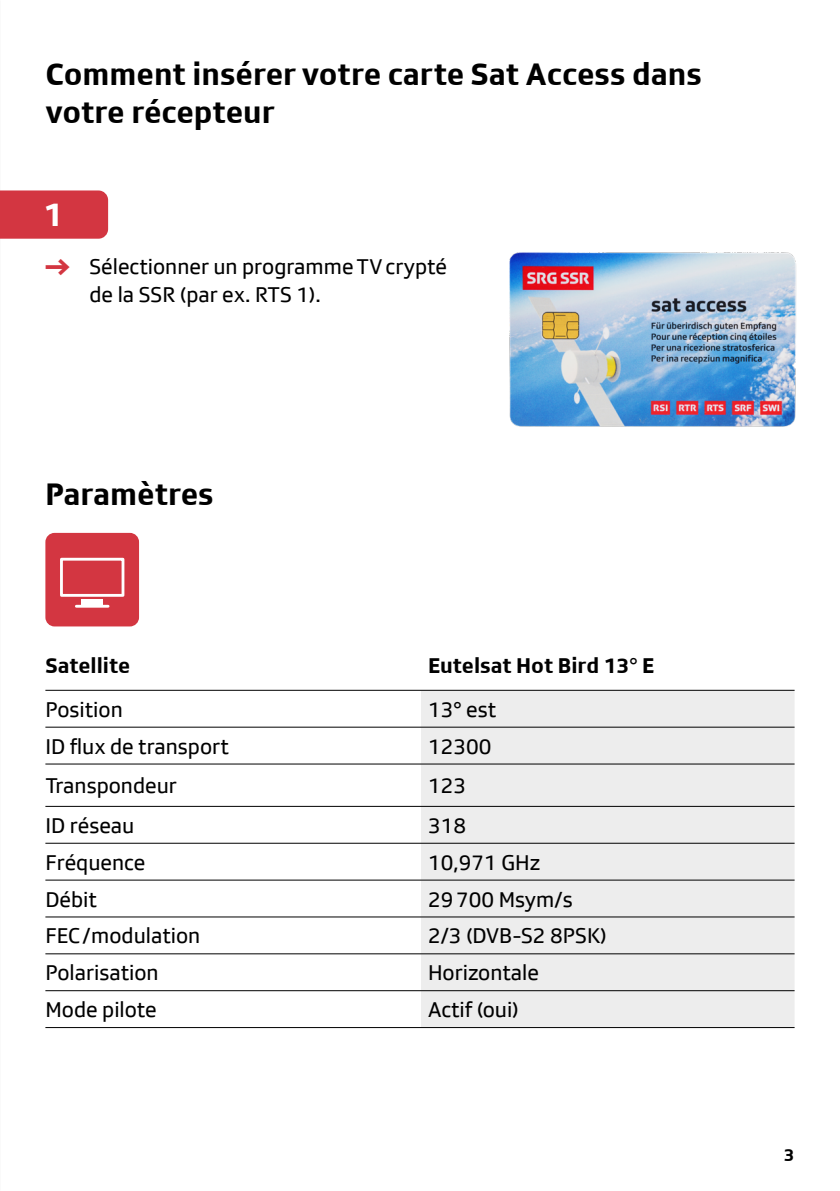
<style>
.page{position:relative;width:840px;height:1191px;background:#fff}
.page>*{position:absolute;margin:0;border:0;box-sizing:border-box;transform-origin:0 0}
.t1{font:700 34px "SRGSSR Type";color:#fff}
.titel_16pt{font:700 32px/38.4px "SRGSSR Type";color:#000}
.body_tabelle_11pt{font:22px/28px "SRGSSR Type";color:#000}
.titel_11pt_red{font:700 22px "SRGSSR Type";color:#000}
.t2{font:700 18px "SRGSSR Type";color:#000}
.s1{font-family:"GT Walsheim";font-weight:700;font-size:34px;color:#d33641}
.s2{font-weight:400}
</style>
<div class="page">
<img style="left:509px;top:252px;width:287px;height:175px">
<div style="left:0;top:190px;width:108px;height:49px;background:#d33641"></div>
<div style="left:421px;top:691px;width:373px;height:336px;background:#ededed"></div>
<hr style="left:45px;top:690px;width:375px;height:1px;background:#000">
<hr style="left:420px;top:690px;width:374px;height:1px;background:#000">
<hr style="left:45px;top:727px;width:375px;height:1px;background:#000">
<hr style="left:420px;top:727px;width:374px;height:1px;background:#000">
<hr style="left:45px;top:763px;width:375px;height:1px;background:#000">
<hr style="left:420px;top:763px;width:374px;height:1px;background:#000">
<hr style="left:45px;top:806px;width:375px;height:1px;background:#000">
<hr style="left:420px;top:806px;width:374px;height:1px;background:#000">
<hr style="left:45px;top:843px;width:375px;height:1px;background:#000">
<hr style="left:420px;top:843px;width:374px;height:1px;background:#000">
<hr style="left:45px;top:879px;width:375px;height:1px;background:#000">
<hr style="left:420px;top:879px;width:374px;height:1px;background:#000">
<hr style="left:45px;top:916px;width:375px;height:1px;background:#000">
<hr style="left:420px;top:916px;width:374px;height:1px;background:#000">
<hr style="left:45px;top:953px;width:375px;height:1px;background:#000">
<hr style="left:420px;top:953px;width:374px;height:1px;background:#000">
<hr style="left:45px;top:990px;width:375px;height:1px;background:#000">
<hr style="left:420px;top:990px;width:374px;height:1px;background:#000">
<hr style="left:45px;top:1027px;width:375px;height:1px;background:#000">
<hr style="left:420px;top:1027px;width:374px;height:1px;background:#000">
<div style="left:45px;top:533px;width:94px;height:93px;background:#d33641;border-radius:9px"></div>
<svg style="left:60px;top:557px;width:65px;height:51px"></svg>
<div style="left:81px;top:599px;width:22px;height:6px;background:#fff"></div>
<p class="titel_16pt" style="left:45px;top:54px;width:657px">Comment insérer votre carte Sat Access dans votre récepteur</p>
<p class="t1" style="left:44px;top:194px;width:21px">1</p>
<p class="body_tabelle_11pt" style="left:89px;top:253px;width:359px;text-indent:-44px"><span class="s1">→</span> Sélectionner un programme TV crypté de la SSR (par ex. RTS 1).</p>
<p class="titel_16pt" style="left:45px;top:474px;width:170px">Paramètres</p>
<p class="titel_11pt_red" style="left:45px;top:652px;width:86px">Satellite</p>
<p class="titel_11pt_red" style="left:428px;top:652px;width:228px">Eutelsat Hot Bird 13<span class="s2">°</span> E</p>
<p class="body_tabelle_11pt" style="left:45px;top:695px;width:79px">Position</p>
<p class="body_tabelle_11pt" style="left:428px;top:695px;width:70px">13° est</p>
<p class="body_tabelle_11pt" style="left:45px;top:732px;width:185px">ID flux de transport</p>
<p class="body_tabelle_11pt" style="left:428px;top:732px;width:65px">12300</p>
<p class="body_tabelle_11pt" style="left:45px;top:771px;width:133px">Transpondeur</p>
<p class="body_tabelle_11pt" style="left:428px;top:771px;width:40px">123</p>
<p class="body_tabelle_11pt" style="left:45px;top:811px;width:90px">ID réseau</p>
<p class="body_tabelle_11pt" style="left:428px;top:811px;width:40px">318</p>
<p class="body_tabelle_11pt" style="left:45px;top:848px;width:101px">Fréquence</p>
<p class="body_tabelle_11pt" style="left:428px;top:848px;width:114px">10,971 GHz</p>
<p class="body_tabelle_11pt" style="left:45px;top:885px;width:53px">Débit</p>
<p class="body_tabelle_11pt" style="left:428px;top:885px;width:146px">29700 Msym/s</p>
<p class="body_tabelle_11pt" style="left:45px;top:922px;width:156px">FEC/modulation</p>
<p class="body_tabelle_11pt" style="left:428px;top:922px;width:180px">2/3 (DVB-S2 8PSK)</p>
<p class="body_tabelle_11pt" style="left:45px;top:958px;width:115px">Polarisation</p>
<p class="body_tabelle_11pt" style="left:428px;top:958px;width:112px">Horizontale</p>
<p class="body_tabelle_11pt" style="left:45px;top:995px;width:113px">Mode pilote</p>
<p class="body_tabelle_11pt" style="left:428px;top:995px;width:92px">Actif (oui)</p>
<p class="t2" style="left:783px;top:1144px;width:12px">3</p>
</div>
